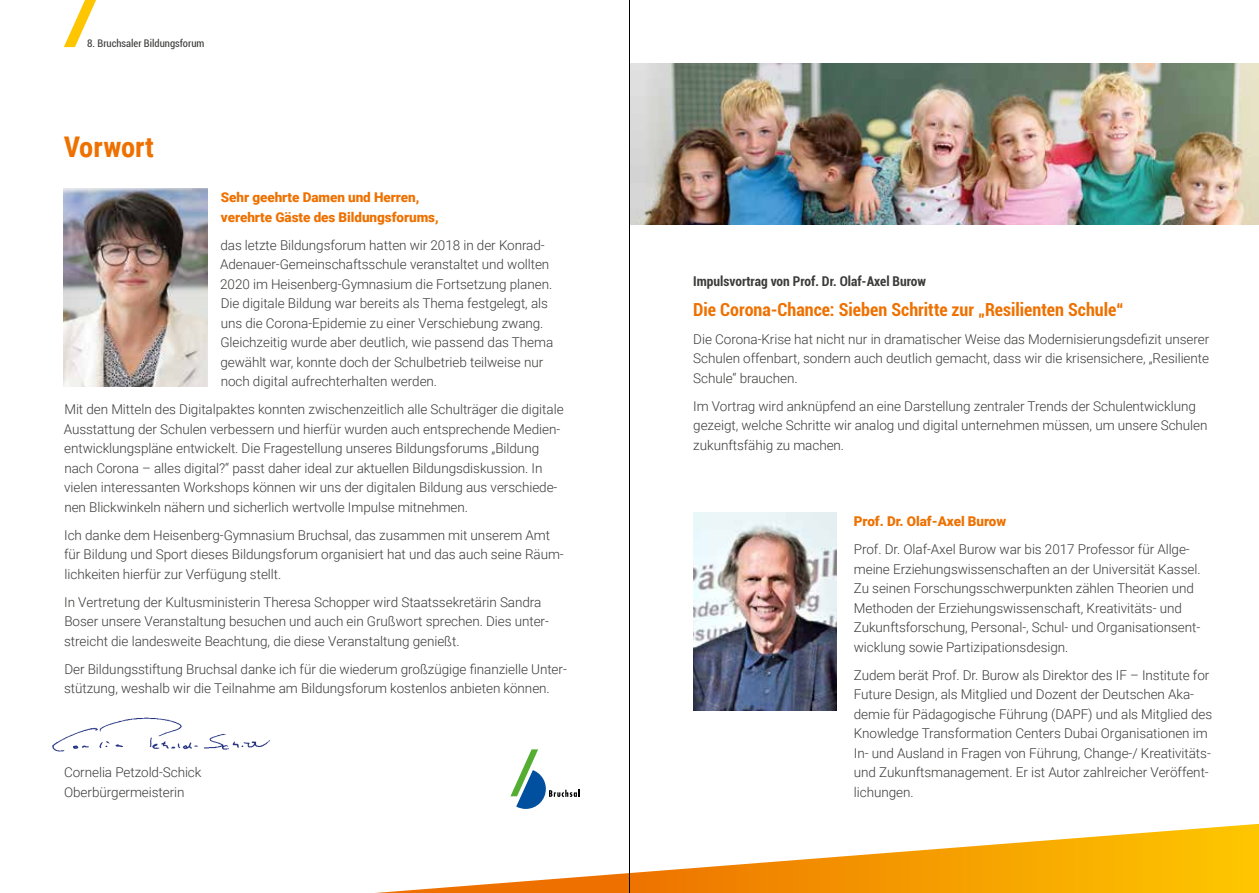
<style>
.page{position:relative;width:1259px;height:893px;background:#fff}
.page>*{position:absolute;margin:0;border:0;box-sizing:border-box;transform-origin:0 0}
.t1{font:700 28.5px "Roboto Condensed";color:#ee7100}
.t2{font:700 condensed 18px "Roboto";letter-spacing:.005em;color:#ee7100}
.t3{font:300 13.5px/19.5px "Roboto";letter-spacing:-.005em;color:#3b3b3a}
.t4{font:900 13.5px/19.5px "Roboto";letter-spacing:-.005em;color:#ee7100}
.t5{font:700 condensed 13.5px "Roboto";color:#3b3b3a}
.t6{font:condensed 10.5px "Roboto";color:#3b3b3a}
</style>
<div class="page">
<img style="left:52px;top:717px;width:219px;height:35px">
<svg style="left:510px;top:749px;width:69px;height:60px"></svg>
<img style="left:64px;top:188px;width:143px;height:199px">
<svg style="left:375px;top:824px;width:884px;height:69px"></svg>
<img style="left:630px;top:64px;width:629px;height:160px">
<img style="left:693px;top:512px;width:144px;height:198px">
<svg style="left:64px;top:0;width:32px;height:47px"></svg>
<hr style="left:629px;top:0;width:1px;height:893px;background:#000">
<p class="t6" style="left:87px;top:36px;width:119px">8. Bruchsaler Bildungsforum</p>
<h1 class="t1" style="left:64px;top:127px;width:92px">Vorwort</h1>
<p class="t4" style="left:221px;top:187px;width:219px">Sehr geehrte Damen und Herren, verehrte Gäste des Bildungsforums,</p>
<p class="t3" style="left:220px;top:235px;width:335px">das letzte Bildungsforum hatten wir 2018 in der Konrad-Adenauer-Gemeinschaftsschule veranstaltet und wollten 2020 im Heisenberg-Gymnasium die Fortsetzung planen.<br>Die digitale Bildung war bereits als Thema festgelegt, als uns die Corona-Epidemie zu einer Verschiebung zwang.<br>Gleichzeitig wurde aber deutlich, wie passend das Thema gewählt war, konnte doch der Schulbetrieb teilweise nur noch digital aufrechterhalten werden.</p>
<p class="t3" style="left:64px;top:399px;width:501px">Mit den Mitteln des Digitalpaktes konnten zwischenzeitlich alle Schulträger die digitale Ausstattung der Schulen verbessern und hierfür wurden auch entsprechende Medien&shy;entwicklungspläne entwickelt. Die Fragestellung unseres Bildungsforums „Bildung nach Corona – alles digital?“ passt daher ideal zur aktuellen Bildungsdiskussion. In vielen interessanten Workshops können wir uns der digitalen Bildung aus verschiede&shy;nen Blickwinkeln nähern und sicherlich wertvolle Impulse mitnehmen.</p>
<p class="t3" style="left:64px;top:525px;width:500px">Ich danke dem Heisenberg-Gymnasium Bruchsal, das zusammen mit unserem Amt für Bildung und Sport dieses Bildungsforum organisiert hat und das auch seine Räum&shy;lichkeiten hierfür zur Verfügung stellt.</p>
<p class="t3" style="left:64px;top:592px;width:486px">In Vertretung der Kultusministerin Theresa Schopper wird Staatssekretärin Sandra<br>Boser unsere Veranstaltung besuchen und auch ein Grußwort sprechen. Dies unter&shy;streicht die landesweite Beachtung, die diese Veranstaltung genießt.</p>
<p class="t3" style="left:64px;top:659px;width:504px">Der Bildungsstiftung Bruchsal danke ich für die wiederum großzügige finanzielle Unter&shy;stützung, weshalb wir die Teilnahme am Bildungsforum kostenlos anbieten können.</p>
<p class="t3" style="left:64px;top:762px;width:139px">Cornelia Petzold-Schick<br>Oberbürgermeisterin</p>
<p class="t5" style="left:693px;top:271px;width:234px">Impulsvortrag von Prof. Dr. Olaf-Axel Burow</p>
<h2 class="t2" style="left:693px;top:297px;width:431px">Die Corona-Chance: Sieben Schritte zur „Resilienten Schule“</h2>
<p class="t3" style="left:693px;top:329px;width:517px;text-align:justify">Die Corona-Krise hat nicht nur in dramatischer Weise das Modernisierungsdefizit unserer Schulen offenbart, sondern auch deutlich gemacht, dass wir die krisensichere, „Resiliente Schule“ brauchen.</p>
<p class="t3" style="left:693px;top:396px;width:516px">Im Vortrag wird anknüpfend an eine Darstellung zentraler Trends der Schulentwicklung gezeigt, welche Schritte wir analog und digital unternehmen müssen, um unsere Schulen zukunftsfähig zu machen.</p>
<p class="t4" style="left:854px;top:511px;width:154px">Prof. Dr. Olaf-Axel Burow</p>
<p class="t3" style="left:854px;top:539px;width:348px">Prof. Dr. Olaf-Axel Burow war bis 2017 Professor für Allge&shy;meine Erziehungswissenschaften an der Universität Kassel.<br>Zu seinen Forschungsschwerpunkten zählen Theorien und Methoden der Erziehungswissenschaft, Kreativitäts- und Zukunftsforschung, Personal-, Schul- und Organisationsent&shy;wicklung sowie Partizipationsdesign.</p>
<p class="t3" style="left:854px;top:665px;width:360px">Zudem berät Prof. Dr. Burow als Direktor des IF – Institute for Future Design, als Mitglied und Dozent der Deutschen Aka&shy;demie für Pädagogische Führung (DAPF) und als Mitglied des Knowledge Transformation Centers Dubai Organisationen im In- und Ausland in Fragen von Führung, Change-/ Kreativitäts&shy;und Zukunftsmanagement. Er ist Autor zahlreicher Veröffent&shy;lichungen.</p>
</div>
